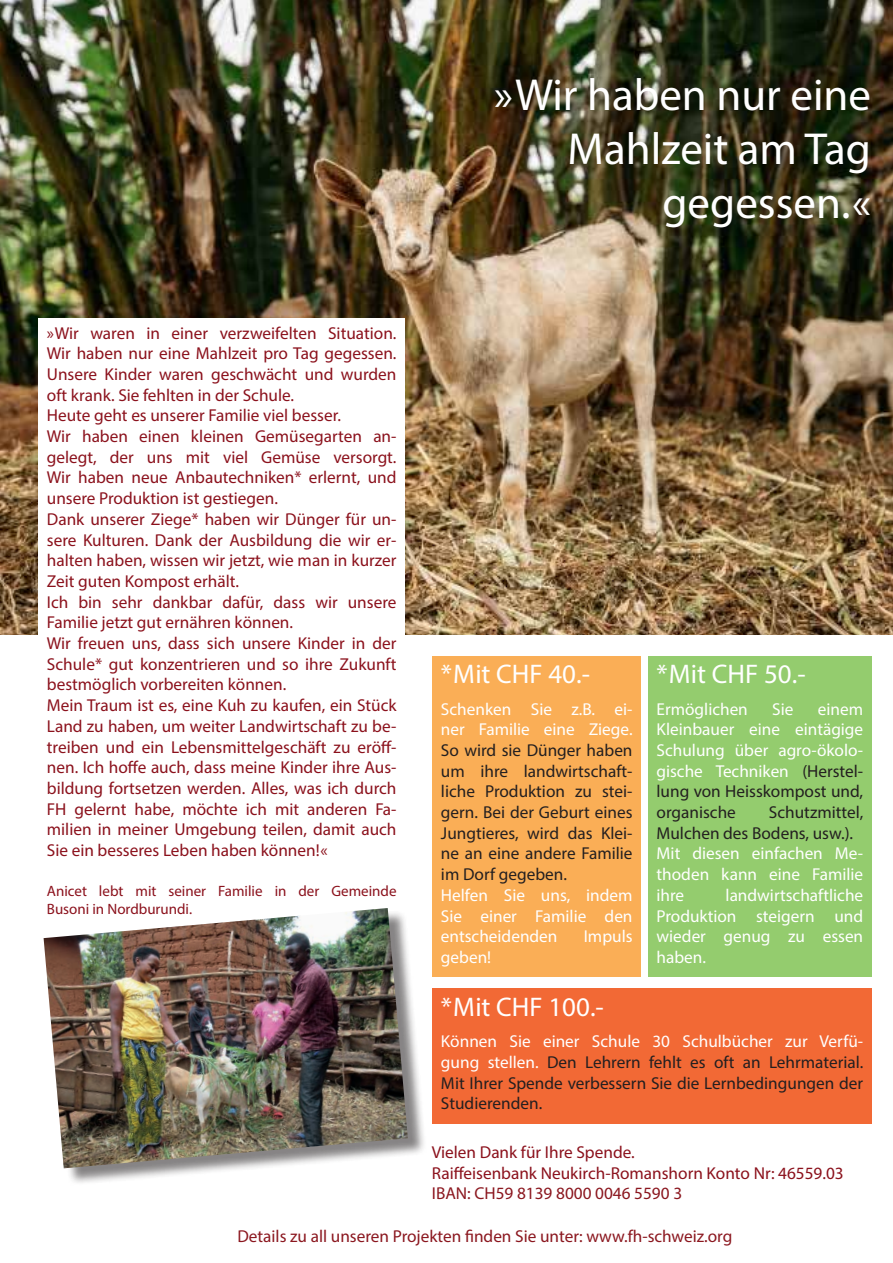
<style>
.page{position:relative;width:893px;height:1263px;background:#fff}
.page>*{position:absolute;margin:0;border:0;box-sizing:border-box;transform-origin:0 0}
.t1{font:45px/54px "Myriad Pro";color:#fff;text-align:right}
.t2{font:27px "Myriad Pro";color:#fff}
.Paragraph_Style_2{font:17.25px/20.7px "Myriad Pro";color:#8b111c;text-align:justify}
.t3{font:17.25px/20.7px "Myriad Pro";color:#231f20;text-align:justify}
.t4{font:17.25px/20.7px "Myriad Pro";color:#fff;text-align:justify}
.t5{font:17.25px "Myriad Pro";color:#8b171f}
.t6{font:15px/18px "Myriad Pro";color:#8b111c}
.s1{color:#fff}
.s2{color:#231f20}
.s3{color:#8b171f}
</style>
<div class="page">
<img style="left:0;top:0;width:893px;height:634px">
<div style="left:432px;top:988px;width:440px;height:135px;background:#f26935"></div>
<div style="left:648px;top:656px;width:224px;height:320px;background:#94cc6e"></div>
<div style="left:432px;top:656px;width:209px;height:320px;background:#faae56"></div>
<div style="left:38px;top:318px;width:367px;height:663px;background:#fff"></div>
<div style="left:47px;top:910px;width:380px;height:276px;background:#231f20;opacity:.55"></div>
<img style="left:44px;top:908px;width:364px;height:260px">
<p class="t1" style="left:494px;top:67px;width:378px">»Wir haben nur eine<br>Mahlzeit am Tag gegessen.«</p>
<p class="Paragraph_Style_2" style="left:47px;top:322px;width:351px">»Wir waren in einer verzweifelten Situation.<br>Wir haben nur eine Mahlzeit pro Tag gegessen.<br>Unsere Kinder waren geschwächt und wurden oft krank. Sie fehlten in der Schule.</p>
<p class="Paragraph_Style_2" style="left:47px;top:405px;width:296px">Heute geht es unserer Familie viel besser.</p>
<p class="Paragraph_Style_2" style="left:47px;top:426px;width:351px">Wir haben einen kleinen Gemüsegarten an&shy;gelegt, der uns mit viel Gemüse versorgt.<br>Wir haben neue Anbautechniken* erlernt, und unsere Produktion ist gestiegen.</p>
<p class="Paragraph_Style_2" style="left:47px;top:508px;width:351px">Dank unserer Ziege* haben wir Dünger für un&shy;sere Kulturen. Dank der Ausbildung die wir er&shy;halten haben, wissen wir jetzt, wie man in kurzer Zeit guten Kompost erhält.</p>
<p class="Paragraph_Style_2" style="left:47px;top:591px;width:351px">Ich bin sehr dankbar dafür, dass wir unsere<br>Familie jetzt gut ernähren können.</p>
<p class="Paragraph_Style_2" style="left:47px;top:633px;width:351px">Wir freuen uns, dass sich unsere Kinder in der Schule* gut konzentrieren und so ihre Zukunft bestmöglich vorbereiten können.</p>
<p class="Paragraph_Style_2" style="left:47px;top:695px;width:351px">Mein Traum ist es, eine Kuh zu kaufen, ein Stück Land zu haben, um weiter Landwirtschaft zu be&shy;treiben und ein Lebensmittelgeschäft zu eröff&shy;nen. Ich hoffe auch, dass meine Kinder ihre Aus&shy;bildung fortsetzen werden. Alles, was ich durch FH gelernt habe, möchte ich mit anderen Fa&shy;milien in meiner Umgebung teilen, damit auch Sie ein besseres Leben haben können!«</p>
<p class="t6" style="left:47px;top:881px;width:351px">Anicet lebt mit seiner Familie in der Gemeinde<br>Busoni in Nordburundi.</p>
<p class="t2" style="left:441px;top:657px;width:151px">*Mit CHF 40.-</p>
<p class="t3" style="left:441px;top:698px;width:193px"><span class="s1">Schenken Sie z.B. ei&shy;ner Familie eine Ziege.<br></span>So wird sie Dünger haben um ihre landwirtschaft&shy;liche Produktion zu stei&shy;gern. Bei der Geburt eines Jungtieres, wird das Klei&shy;ne an eine andere Familie im Dorf gegeben.</p>
<p class="t4" style="left:441px;top:884px;width:193px">Helfen Sie uns, indem Sie einer Familie den entscheidenden</p>
<p class="t4" style="left:584px;top:926px;width:50px">Impuls</p>
<p class="t4" style="left:441px;top:946px;width:52px">geben!</p>
<p class="t2" style="left:657px;top:657px;width:151px">*Mit CHF 50.-</p>
<p class="t4" style="left:657px;top:698px;width:93px">Ermöglichen</p>
<p class="t4" style="left:772px;top:698px;width:23px">Sie</p>
<p class="t4" style="left:657px;top:698px;width:208px;text-indent:161px">einem Kleinbauer eine eintägige Schulung über agro-ökolo&shy;gische Techniken <span class="s2">(Herstel&shy;lung von Heisskompost und, organische</span></p>
<p class="t3" style="left:657px;top:802px;width:208px;text-indent:112px">Schutzmittel,<br>Mulchen des Bodens, usw.).</p>
<p class="t4" style="left:657px;top:843px;width:208px">Mit diesen einfachen Me&shy;thoden kann eine Familie ihre</p>
<p class="t4" style="left:657px;top:884px;width:208px;text-indent:69px">landwirtschaftliche Produktion steigern und wieder genug zu essen haben.</p>
<p class="t2" style="left:441px;top:990px;width:164px">*Mit CHF 100.-</p>
<p class="t3" style="left:441px;top:1031px;width:424px"><span class="s1">Können Sie einer Schule 30 Schulbücher zur Verfü&shy;gung stellen.</span> Den Lehrern fehlt es oft an Lehrmaterial.<br>Mit Ihrer Spende verbessern Sie die Lernbedingungen der Studierenden.</p>
<p class="Paragraph_Style_2" style="left:432px;top:1141px;width:413px;text-align:left">Vielen Dank für Ihre Spende.<br>Raiffeisenbank Neukirch-Romanshorn Konto Nr: 46559.03<br>I<span class="s3">BAN: CH59 8139 8000 0046 5590 3</span></p>
<p class="t5" style="left:237px;top:1226px;width:496px">Details zu all unseren Projekten finden Sie unter: www.fh-schweiz.org</p>
</div>
